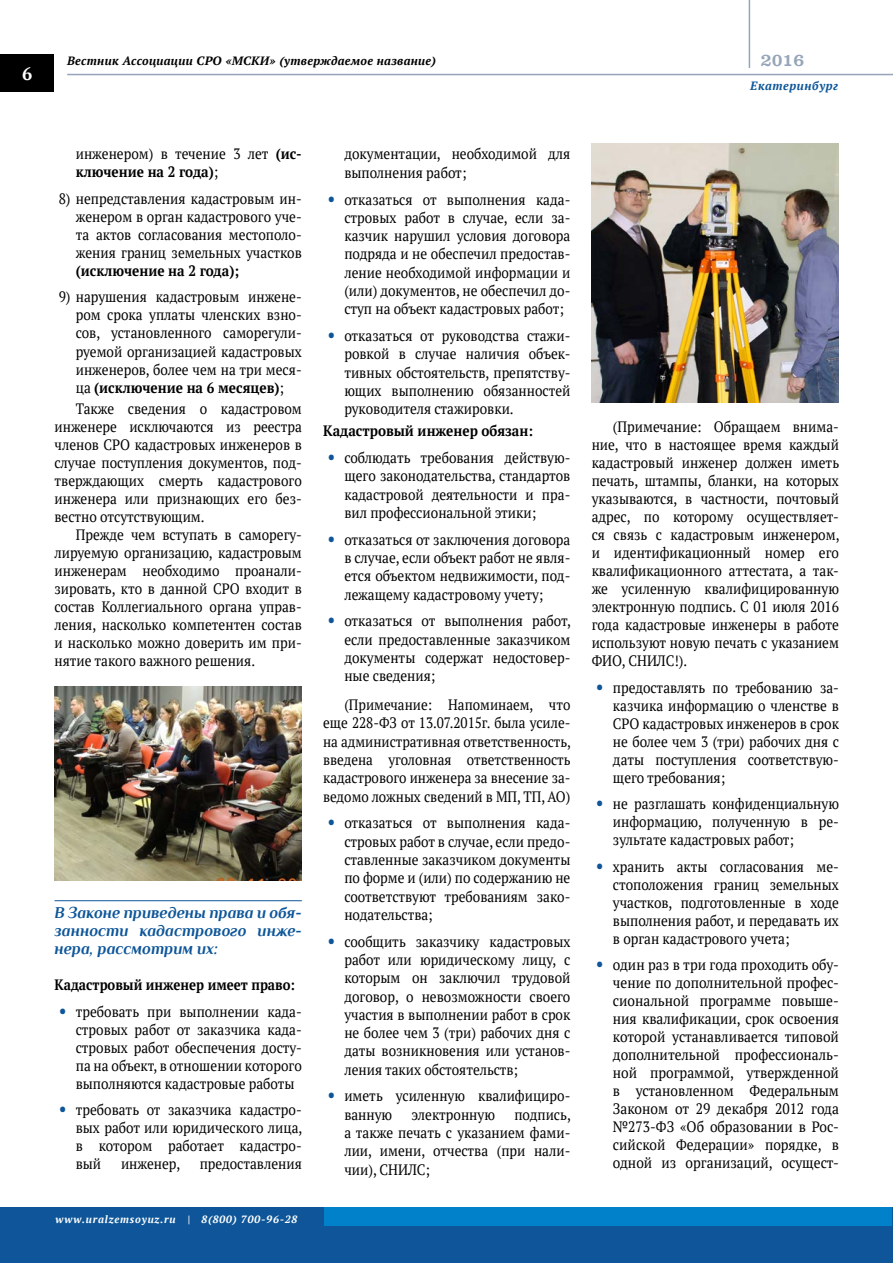
<style>
.page{position:relative;width:893px;height:1263px;background:#fff}
.page>*{position:absolute;margin:0;border:0;box-sizing:border-box;transform-origin:0 0}
.t1{font:700 18px "PT Serif";color:#fff}
.t2{font:italic 700 16.5px/18px "Philosopher";color:#0e5699;text-align:justify}
.t3{font:700 16.5px "PB Slab";color:#96a5b9}
.t4{font:15px/18px "PT Serif";color:#000;text-align:justify;scale:.9 1}
.t5{font:15px/18px "PT Serif";color:#000;text-align:justify;scale:.91 1}
.t6{font:15px/18.3px "PT Serif";color:#000;text-align:justify;scale:.89 1}
.t7{font:700 15px "PT Serif";color:#000;scale:.9 1}
.t8{font:700 15px "PT Serif";color:#000;scale:.87 1}
.t9{font:italic 700 12px "PT Serif";letter-spacing:.025em;color:#000}
.t10{font:italic 700 12px "PT Serif";letter-spacing:.05em;color:#0e5699}
.t11{font:italic 700 10.5px "PT Serif";letter-spacing:.075em;color:#fff}
.s1{font-weight:700}
.s2{font-weight:700;font-size:18px;color:#0e5699}
</style>
<div class="page">
<div style="left:0;top:55px;width:54px;height:37px;background:#000"></div>
<hr style="left:67px;top:74px;width:826px;height:1px;background:#96a5b9">
<div style="left:0;top:1207px;width:893px;height:56px;background:#0e5699"></div>
<div style="left:325px;top:1207px;width:567px;height:19px;background:#0081ca"></div>
<hr style="left:749px;top:0;width:1px;height:68px;background:#96a5b9">
<hr style="left:55px;top:900px;width:247px;height:1px;background:#0e5699">
<img style="left:54px;top:686px;width:247px;height:194px">
<img style="left:591px;top:144px;width:248px;height:258px">
<p class="t1" style="left:22px;top:61px;width:12px">6</p>
<p class="t9" style="left:67px;top:53px;width:370px">Вестник Ассоциации СРО «МСКИ» (утверждаемое название)</p>
<p class="t3" style="left:761px;top:51px;width:45px">2016</p>
<p class="t10" style="left:750px;top:78px;width:90px">Екатеринбург</p>
<p class="t4" style="left:76px;top:145px;width:253px">инженером) в течение 3 лет <span class="s1">(ис&shy;ключение на 2 года)</span>;</p>
<p class="t4" style="left:76px;top:189px;width:253px;text-indent:-17px">8) непредставления кадастровым ин&shy;женером в орган кадастрового уче&shy;та актов согласования местополо&shy;жения границ земельных участков</p>
<p class="t7" style="left:76px;top:261px;width:183px">(исключение на 2 года);</p>
<p class="t4" style="left:76px;top:288px;width:253px;text-indent:-17px">9) нарушения кадастровым инжене&shy;ром срока уплаты членских взно&shy;сов, установленного саморегули&shy;руемой организацией кадастровых инженеров, более чем на три меся&shy;ца <span class="s1">(исключение на 6 месяцев)</span>;</p>
<p class="t4" style="left:55px;top:400px;width:276px;text-indent:21px">Также сведения о кадастровом инженере исключаются из реестра членов СРО кадастровых инженеров в случае поступления документов, под&shy;тверждающих смерть кадастрового инженера или признающих его без&shy;вестно отсутствующим.</p>
<p class="t4" style="left:55px;top:526px;width:276px;text-indent:21px">Прежде чем вступать в саморегу&shy;лируемую организацию, кадастровым инженерам необходимо проанали&shy;зировать, кто в данной СРО входит в состав Коллегиального органа управ&shy;ления, насколько компетентен состав и насколько можно доверить им при&shy;нятие такого важного решения.</p>
<p class="t2" style="left:55px;top:904px;width:249px">В Законе приведены права и обя&shy;занности кадастрового инже&shy;нера, рассмотрим их:</p>
<p class="t8" style="left:55px;top:975px;width:278px">Кадастровый инженер имеет право:</p>
<p class="t4" style="left:76px;top:1002px;width:253px;text-indent:-17px"><span class="s2">•</span> требовать при выполнении када&shy;стровых работ от заказчика када&shy;стровых работ обеспечения досту&shy;па на объект, в отношении которого выполняются кадастровые работы</p>
<p class="t4" style="left:76px;top:1101px;width:253px;text-indent:-17px"><span class="s2">•</span> требовать от заказчика кадастро&shy;вых работ или юридического лица, в котором работает кадастро&shy;вый</p>
<p class="t4" style="left:121px;top:1155px;width:68px">инженер,</p>
<p class="t4" style="left:200px;top:1155px;width:115px">предоставления</p>
<p class="t11" style="left:56px;top:1212px;width:243px">www.uralzemsoyuz.ru | 8(800) 700-96-28</p>
<p class="t4" style="left:344px;top:145px;width:253px">документации, необходимой для выполнения работ;</p>
<p class="t4" style="left:344px;top:190px;width:253px;text-indent:-17px"><span class="s2">•</span> отказаться от выполнения када&shy;стровых работ в случае, если за&shy;казчик нарушил условия договора подряда и не обеспечил предостав&shy;ление необходимой информации и (или) документов, не обеспечил до&shy;ступ на объект кадастровых работ;</p>
<p class="t4" style="left:344px;top:326px;width:253px;text-indent:-17px"><span class="s2">•</span> отказаться от руководства стажи&shy;ровкой в случае наличия объек&shy;тивных обстоятельств, препятству&shy;ющих выполнению обязанностей руководителя стажировки.</p>
<p class="t7" style="left:323px;top:421px;width:235px">Кадастровый инженер обязан:</p>
<p class="t4" style="left:344px;top:448px;width:253px;text-indent:-17px"><span class="s2">•</span> соблюдать требования действую&shy;щего законодательства, стандартов кадастровой деятельности и пра&shy;вил профессиональной этики;</p>
<p class="t4" style="left:344px;top:530px;width:253px;text-indent:-17px"><span class="s2">•</span> отказаться от заключения договора в случае, если объект работ не явля&shy;ется объектом недвижимости, под&shy;лежащему кадастровому учету;</p>
<p class="t4" style="left:344px;top:612px;width:253px;text-indent:-17px"><span class="s2">•</span> отказаться от выполнения работ, если предоставленные заказчиком документы содержат недостовер&shy;ные сведения;</p>
<p class="t6" style="left:323px;top:695px;width:280px;text-indent:21px">(Примечание: Напоминаем, что еще 228-ФЗ от 13.07.2015г. была усиле&shy;на административная ответственность, введена уголовная ответственность кадастрового инженера за внесение за&shy;ведомо ложных сведений в МП, ТП, АО)</p>
<p class="t4" style="left:344px;top:814px;width:253px;text-indent:-17px"><span class="s2">•</span> отказаться от выполнения када&shy;стровых работ в случае, если предо&shy;ставленные заказчиком документы по форме и (или) по содержанию не соответствуют требованиям зако&shy;нодательства;</p>
<p class="t4" style="left:344px;top:932px;width:253px;text-indent:-17px"><span class="s2">•</span> сообщить заказчику кадастровых работ или юридическому лицу, с которым он заключил трудовой договор, о невозможности своего участия в выполнении работ в срок не более чем 3 (три) рабочих дня с даты возникновения или установ&shy;ления таких обстоятельств;</p>
<p class="t4" style="left:344px;top:1087px;width:253px;text-indent:-17px"><span class="s2">•</span> иметь усиленную квалифициро&shy;ванную</p>
<p class="t4" style="left:344px;top:1105px;width:253px;text-indent:170px">подпись, а также печать с указанием фами&shy;лии, имени, отчества (при нали&shy;чии), СНИЛС;</p>
<p class="t4" style="left:412px;top:1105px;width:94px">электронную</p>
<p class="t4" style="left:592px;top:418px;width:277px;text-indent:21px">(Примечание: Обращаем внима&shy;ние, что в настоящее время каждый кадастровый инженер должен иметь печать, штампы, бланки, на которых указываются, в частности, почтовый адрес, по которому осуществляет&shy;ся связь с кадастровым инженером, и идентификационный номер его квалификационного аттестата, а так&shy;же усиленную квалифицированную электронную подпись. С 01 июля 2016 года кадастровые инженеры в работе используют новую печать с указанием ФИО, СНИЛС!).</p>
<p class="t4" style="left:613px;top:678px;width:253px;text-indent:-17px"><span class="s2">•</span> предоставлять по требованию за&shy;казчика информацию о членстве в СРО кадастровых инженеров в срок не более чем 3 (три) рабочих дня с даты поступления соответствую&shy;щего требования;</p>
<p class="t4" style="left:613px;top:795px;width:253px;text-indent:-17px"><span class="s2">•</span> не разглашать конфиденциальную информацию, полученную в ре&shy;зультате кадастровых работ;</p>
<p class="t4" style="left:613px;top:857px;width:253px;text-indent:-17px"><span class="s2">•</span> хранить акты согласования ме&shy;стоположения границ земельных участков, подготовленные в ходе выполнения работ, и передавать их в орган кадастрового учета;</p>
<p class="t5" style="left:613px;top:956px;width:250px;text-indent:-17px"><span class="s2">•</span> один раз в три года проходить обу&shy;чение по дополнительной профес&shy;сиональной программе повыше&shy;ния квалификации, срок освоения которой устанавливается типовой дополнительной профессиональ&shy;ной программой, утвержденной в установленном Федеральным Законом от 29 декабря 2012 года №273-ФЗ «Об образовании в Рос&shy;сийской Федерации» порядке, в одной из организаций, осущест-</p>
</div>
